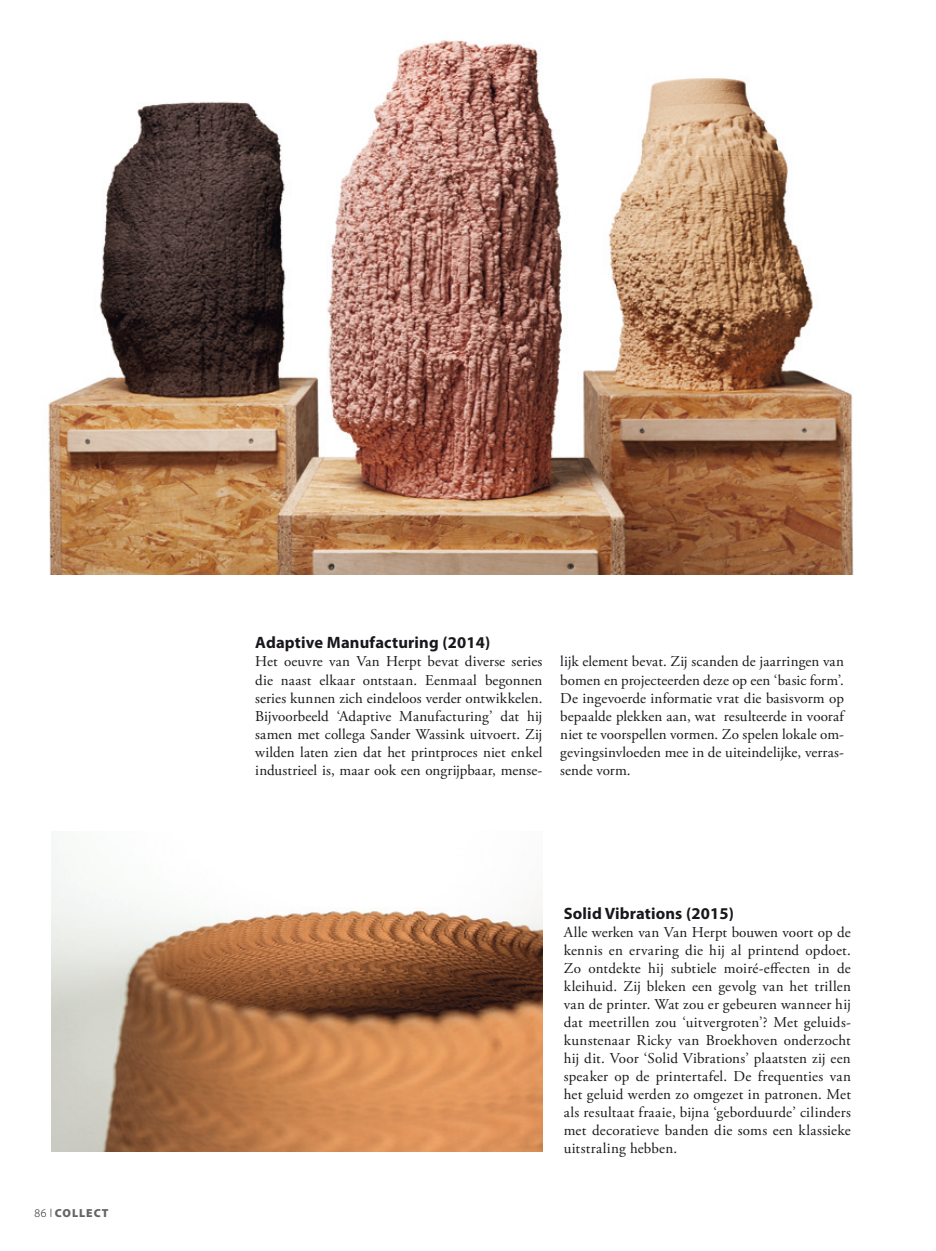
<style>
.page{position:relative;width:936px;height:1251px;background:#fff}
.page>*{position:absolute;margin:0;border:0;box-sizing:border-box;transform-origin:0 0}
.t1{font:700 16.5px "Myriad Pro";letter-spacing:.01em;color:#1a171c}
.t2{font:15px/18px "Adobe Garamond Pro";letter-spacing:.01em;color:#1a171c;text-align:justify}
.t3{font:900 11.7px "Myriad Pro";letter-spacing:.08em;color:#646567}
.s1{font-weight:300;color:#1a171c}
</style>
<div class="page">
<img style="left:51px;top:853px;width:491px;height:298px">
<img style="left:48px;top:40px;width:806px;height:534px">
<p class="t3" style="left:34px;top:1205px;width:75px"><span class="s1">86 l</span> COLLECT</p>
<p class="t1" style="left:255px;top:633px;width:236px">Adaptive Manufacturing (2014)</p>
<p class="t2" style="left:255px;top:653px;width:289px">Het oeuvre van Van Herpt bevat diverse series die naast elkaar ontstaan. Eenmaal begonnen series kunnen zich eindeloos verder ontwikkelen.<br>Bijvoorbeeld ‘Adaptive Manufacturing’ dat hij samen met collega Sander Wassink uitvoert. Zij wilden laten zien dat het printproces niet enkel industrieel is, maar ook een ongrijpbaar, mense-</p>
<p class="t2" style="left:560px;top:653px;width:285px">lijk element bevat. Zij scanden de jaarringen van bomen en projecteerden deze op een ‘basic form’.<br>De ingevoerde informatie vrat die basisvorm op bepaalde plekken aan, wat resulteerde in vooraf niet te voorspellen vormen. Zo spelen lokale om&shy;gevingsinvloeden mee in de uiteindelijke, verras&shy;sende vorm.</p>
<p class="t1" style="left:563px;top:903px;width:172px">Solid Vibrations (2015)</p>
<p class="t2" style="left:563px;top:923px;width:289px">Alle werken van Van Herpt bouwen voort op de kennis en ervaring die hij al printend opdoet.<br>Zo ontdekte hij subtiele moiré-effecten in de kleihuid. Zij bleken een gevolg van het trillen van de printer. Wat zou er gebeuren wanneer hij dat meetrillen zou ‘uitvergroten’? Met geluids&shy;kunstenaar Ricky van Broekhoven onderzocht hij dit. Voor ‘Solid Vibrations’ plaatsten zij een speaker op de printertafel. De frequenties van het geluid werden zo omgezet in patronen. Met als resultaat fraaie, bijna ‘geborduurde’ cilinders met decoratieve banden die soms een klassieke uitstraling hebben.</p>
</div>
